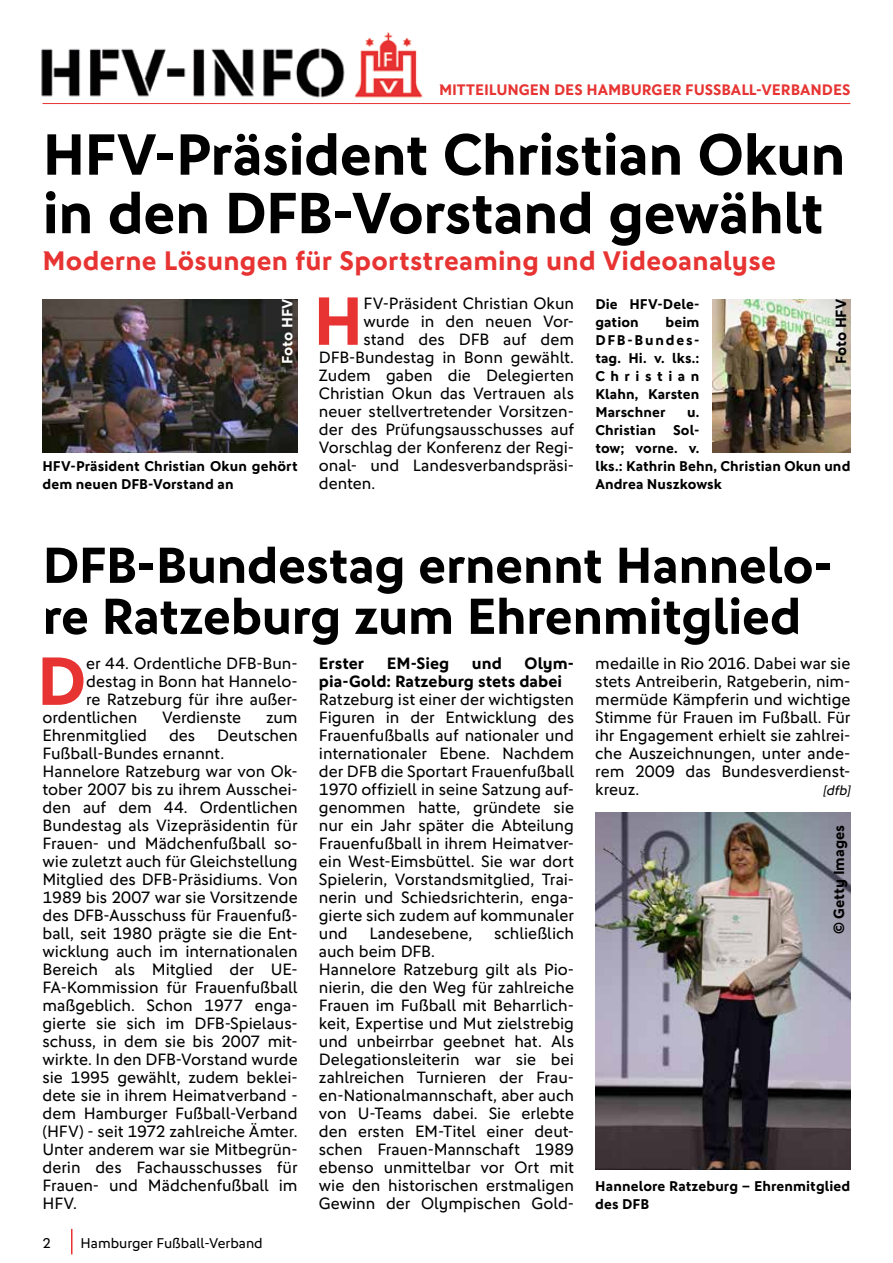
<style>
.page{position:relative;width:893px;height:1263px;background:#fff}
.page>*{position:absolute;margin:0;border:0;box-sizing:border-box;transform-origin:0 0}
.t1{font:700 68.7px "DFB Sans";color:#e73433}
.t2{font:700 58.5px/58.5px "DFB Sans";letter-spacing:-.01em;color:#000}
.t3{font:700 51px/51px "DFB Sans";letter-spacing:-.01em;color:#000}
.t4{font:700 27px "DFB Sans";letter-spacing:.01em;color:#e73433}
.t5{font:16.5px/18px "DFB Sans";color:#000}
.t6{font:700 16.5px/18px "DFB Sans";color:#000}
.t7{font:700 15.3px "DFB Sans";color:#e73433}
.t8{font:700 15px "DFB Sans";color:#000}
.t9{font:700 15px "DFB Sans";letter-spacing:-.005em;color:#fff}
.t10{font:700 14.25px/18px "DFB Sans";letter-spacing:.01em;color:#000}
.t11{font:14.25px "DFB Sans";color:#000}
.t12{font:italic 13.5px "DFB Sans";color:#000}
</style>
<div class="page">
<hr style="left:71px;top:1229px;width:2px;height:25px;background:#e73433">
<img style="left:41px;top:32px;width:382px;height:66px">
<hr style="left:43px;top:103px;width:807px;height:1px;background:#e73433">
<img style="left:43px;top:300px;width:255px;height:153px">
<img style="left:595px;top:813px;width:255px;height:356px">
<img style="left:713px;top:300px;width:137px;height:153px">
<p class="t7" style="left:439px;top:80px;width:413px">MITTEILUNGEN DES HAMBURGER FUSSBALL-VERBANDES</p>
<h2 class="t2" style="left:43px;top:124px;width:804px">HFV-Präsident Christian Okun in den DFB-Vorstand gewählt</h2>
<h3 class="t4" style="left:43px;top:245px;width:735px">Moderne Lösungen für Sportstreaming und Videoanalyse</h3>
<h1 class="t1" style="left:313px;top:280px;width:52px">H</h1>
<p class="t5" style="left:363px;top:294px;width:212px">FV-Präsident Christian Okun</p>
<p class="t10" style="left:595px;top:295px;width:106px">Die HFV-Dele&shy;gation</p>
<p class="t9" style="left:278px;top:364px;width:67px;rotate:-90deg">Foto HFV</p>
<p class="t8" style="left:832px;top:364px;width:67px;rotate:-90deg">Foto HFV</p>
<p class="t5" style="left:363px;top:312px;width:212px">wurde in den neuen Vor-</p>
<p class="t5" style="left:363px;top:330px;width:212px">stand des DFB auf dem</p>
<p class="t5" style="left:319px;top:348px;width:257px">DFB-Bundestag in Bonn gewählt.</p>
<p class="t5" style="left:319px;top:366px;width:257px">Zudem gaben die Delegierten</p>
<p class="t5" style="left:319px;top:384px;width:257px">Christian Okun das Vertrauen als</p>
<p class="t5" style="left:319px;top:402px;width:257px">neuer stellvertretender Vorsitzen-</p>
<p class="t5" style="left:319px;top:420px;width:257px">der des Prüfungsausschusses auf</p>
<p class="t5" style="left:319px;top:438px;width:257px">Vorschlag der Konferenz der Regi-</p>
<p class="t5" style="left:319px;top:456px;width:257px">onal- und Landesverbandspräsi-</p>
<p class="t5" style="left:319px;top:474px;width:58px">denten.</p>
<p class="t10" style="left:595px;top:313px;width:106px;text-align:justify;text-indent:70px">beim DFB-Bundes&shy;tag. Hi. v. lks.:<br>Christian Klahn, Karsten Marschner</p>
<p class="t10" style="left:595px;top:403px;width:257px;text-indent:92px">u.<br>Christian Sol-<br>tow; vorne. v.<br>lks.: Kathrin Behn, Christian Okun und<br>Andrea Nuszkowsk</p>
<p class="t10" style="left:43px;top:457px;width:257px">HFV-Präsident Christian Okun gehört dem neuen DFB-Vorstand an</p>
<h3 class="t3" style="left:43px;top:539px;width:792px">DFB-Bundestag ernennt Hannelo&shy;re Ratzeburg zum Ehrenmitglied</h3>
<h1 class="t1" style="left:37px;top:640px;width:51px">D</h1>
<p class="t5" style="left:86px;top:654px;width:213px">er 44. Ordentliche DFB-Bun-</p>
<p class="t6" style="left:319px;top:654px;width:47px">Erster</p>
<p class="t6" style="left:387px;top:654px;width:64px">EM-Sieg</p>
<p class="t6" style="left:472px;top:654px;width:31px">und</p>
<p class="t6" style="left:319px;top:654px;width:257px;text-indent:206px">Olym&shy;pia-Gold: Ratzeburg stets dabei</p>
<p class="t5" style="left:319px;top:690px;width:257px;text-align:justify">Ratzeburg ist einer der wichtigsten Figuren in der Entwicklung des Frauenfußballs auf nationaler und internationaler Ebene. Nachdem der DFB die Sportart Frauenfußball 1970 offiziell in seine Satzung auf&shy;genommen hatte, gründete sie nur ein Jahr später die Abteilung Frauenfußball in ihrem Heimatver&shy;ein West-Eimsbüttel. Sie war dort Spielerin, Vorstandsmitglied, Trai&shy;nerin und Schiedsrichterin, enga&shy;gierte sich zudem auf kommunaler und</p>
<p class="t5" style="left:595px;top:654px;width:257px;text-align:justify">medaille in Rio 2016. Dabei war sie stets Antreiberin, Ratgeberin, nim&shy;mermüde Kämpferin und wichtige Stimme für Frauen im Fußball. Für ihr Engagement erhielt sie zahlrei&shy;che Auszeichnungen, unter ande&shy;rem 2009 das Bundesverdienst&shy;kreuz.</p>
<p class="t5" style="left:86px;top:672px;width:213px">destag in Bonn hat Hannelo-</p>
<p class="t5" style="left:86px;top:690px;width:213px">re Ratzeburg für ihre außer-</p>
<p class="t5" style="left:43px;top:708px;width:96px">ordentlichen</p>
<p class="t5" style="left:162px;top:708px;width:80px">Verdienste</p>
<p class="t5" style="left:266px;top:708px;width:33px">zum</p>
<p class="t5" style="left:43px;top:726px;width:106px">Ehrenmitglied</p>
<p class="t5" style="left:169px;top:726px;width:28px">des</p>
<p class="t5" style="left:43px;top:726px;width:257px;text-indent:175px">Deutschen<br>Fußball-Bundes ernannt.<br>Hannelore Ratzeburg war von Ok&shy;tober 2007 bis zu ihrem Ausschei&shy;den auf dem 44. Ordentlichen<br>Bundestag als Vizepräsidentin für<br>Frauen- und Mädchenfußball so&shy;wie zuletzt auch für Gleichstellung<br>Mitglied des DFB-Präsidiums. Von<br>1989 bis 2007 war sie Vorsitzende des DFB-Ausschuss für Frauenfuß&shy;ball, seit 1980 prägte sie die Ent&shy;wicklung auch im internationalen<br>Bereich als Mitglied der UE-<br>FA-Kommission für Frauenfußball maßgeblich. Schon 1977 enga&shy;gierte sie sich im DFB-Spielaus&shy;schuss, in dem sie bis 2007 mit&shy;wirkte. In den DFB-Vorstand wurde sie 1995 gewählt, zudem beklei&shy;dete sie in ihrem Heimatverband - dem Hamburger Fußball-Verband (HFV) - seit 1972 zahlreiche Ämter.<br>Unter anderem war sie Mitbegrün&shy;derin des Fachausschusses für<br>Frauen- und Mädchenfußball im<br>HFV.</p>
<p class="t12" style="left:822px;top:782px;width:32px">[dfb]</p>
<p class="t8" style="left:830px;top:934px;width:111px;rotate:-90deg">© Getty Images</p>
<p class="t5" style="left:370px;top:924px;width:105px">Landesebene,</p>
<p class="t5" style="left:494px;top:924px;width:81px">schließlich</p>
<p class="t5" style="left:319px;top:942px;width:257px">auch beim DFB.<br>Hannelore Ratzeburg gilt als Pio&shy;nierin, die den Weg für zahlreiche<br>Frauen im Fußball mit Beharrlich&shy;keit, Expertise und Mut zielstrebig und unbeirrbar geebnet hat. Als<br>Delegationsleiterin war sie bei zahlreichen Turnieren der Frau&shy;en-Nationalmannschaft, aber auch von U-Teams dabei. Sie erlebte den ersten EM-Titel einer deut&shy;schen Frauen-Mannschaft 1989 ebenso unmittelbar vor Ort mit wie den historischen erstmaligen<br>Gewinn der Olympischen Gold-</p>
<p class="t10" style="left:595px;top:1177px;width:257px">Hannelore Ratzeburg – Ehrenmitglied des DFB</p>
<p class="t11" style="left:43px;top:1235px;width:10px">2</p>
<p class="t11" style="left:80px;top:1235px;width:184px">Hamburger Fußball-Verband</p>
</div>
